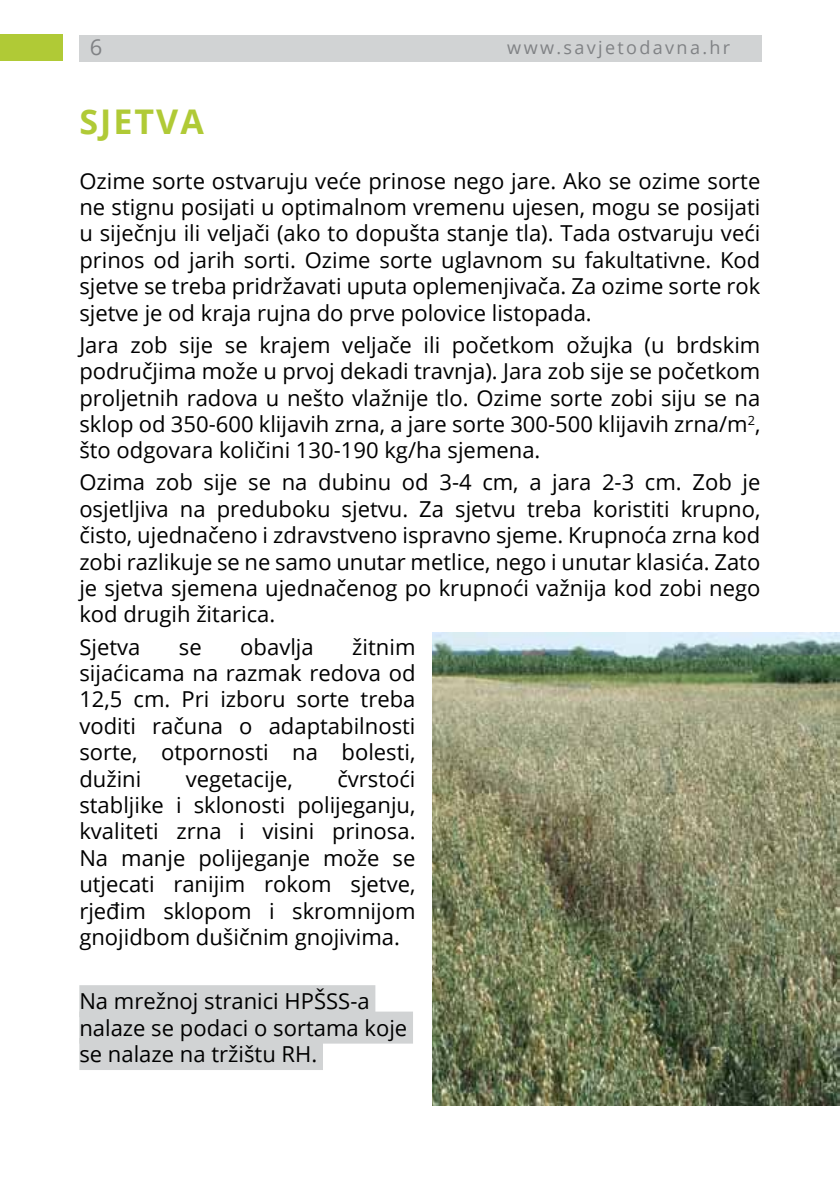
<style>
.page{position:relative;width:840px;height:1191px;background:#fff}
.page>*{position:absolute;margin:0;border:0;box-sizing:border-box;transform-origin:0 0}
.t1{font:700 34px "Open Sans";letter-spacing:.06em;color:#b0ca36}
.t2{font:22px/26.4px "Open Sans";color:#000;text-align:justify}
.t3{font:22px "Open Sans";color:#808285}
.t4{font:18px "Open Sans";letter-spacing:.13em;color:#808285}
</style>
<div class="page">
<div style="left:79px;top:35px;width:683px;height:26px;background:#d1d3d4"></div>
<div style="left:0;top:35px;width:62px;height:26px;background:#b0ca36"></div>
<div style="left:79px;top:985px;width:296px;height:32px;background:#d1d3d4"></div>
<div style="left:79px;top:1011px;width:334px;height:32px;background:#d1d3d4"></div>
<div style="left:79px;top:1038px;width:244px;height:32px;background:#d1d3d4"></div>
<img style="left:432px;top:633px;width:407px;height:473px">
<p class="t3" style="left:90px;top:31px;width:14px">6</p>
<p class="t4" style="left:507px;top:35px;width:224px">www.savjetodavna.hr</p>
<h1 class="t1" style="left:79px;top:97px;width:126px">SJETVA</h1>
<p class="t2" style="left:79px;top:167px;width:682px">Ozime sorte ostvaruju veće prinose nego jare. Ako se ozime sorte ne stignu posijati u optimalnom vremenu ujesen, mogu se posijati u siječnju ili veljači (ako to dopušta stanje tla). Tada ostvaruju veći prinos od jarih sorti. Ozime sorte uglavnom su fakultativne. Kod sjetve se treba pridržavati uputa oplemenjivača. Za ozime sorte rok sjetve je od kraja rujna do prve polovice listopada.</p>
<p class="t2" style="left:79px;top:331px;width:682px">Jara zob sije se krajem veljače ili početkom ožujka (u brdskim područjima može u prvoj dekadi travnja). Jara zob sije se početkom proljetnih radova u nešto vlažnije tlo. Ozime sorte zobi siju se na sklop od 350-600 klijavih zrna, a jare sorte 300-500 klijavih zrna/m<sup>2</sup>, što odgovara količini 130-190 kg/ha sjemena.</p>
<p class="t2" style="left:79px;top:468px;width:682px">Ozima zob sije se na dubinu od 3-4 cm, a jara 2-3 cm. Zob je osjetljiva na preduboku sjetvu. Za sjetvu treba koristiti krupno, čisto, ujednačeno i zdravstveno ispravno sjeme. Krupnoća zrna kod zobi razlikuje se ne samo unutar metlice, nego i unutar klasića. Zato je sjetva sjemena ujednačenog po krupnoći važnija kod zobi nego kod drugih žitarica.</p>
<p class="t2" style="left:79px;top:633px;width:63px">Sjetva</p>
<p class="t2" style="left:179px;top:633px;width:24px">se</p>
<p class="t2" style="left:240px;top:633px;width:75px">obavlja</p>
<p class="t2" style="left:79px;top:633px;width:337px;text-indent:273px">žitnim sijaćicama na razmak redova od 12,5 cm. Pri izboru sorte treba voditi računa o adaptabilnosti sorte, otpornosti na bolesti, dužini</p>
<p class="t2" style="left:79px;top:765px;width:337px;text-indent:258px">čvrstoći stabljike i sklonosti polijeganju, kvaliteti zrna i visini prinosa.<br>Na manje polijeganje može se utjecati ranijim rokom sjetve, rjeđim sklopom i skromnijom gnojidbom dušičnim gnojivima.</p>
<p class="t2" style="left:79px;top:987px;width:329px;text-align:left">Na mrežnoj stranici HPŠSS-a nalaze se podaci o sortama koje se nalaze na tržištu RH.</p>
<p class="t2" style="left:186px;top:765px;width:109px">vegetacije,</p>
</div>
